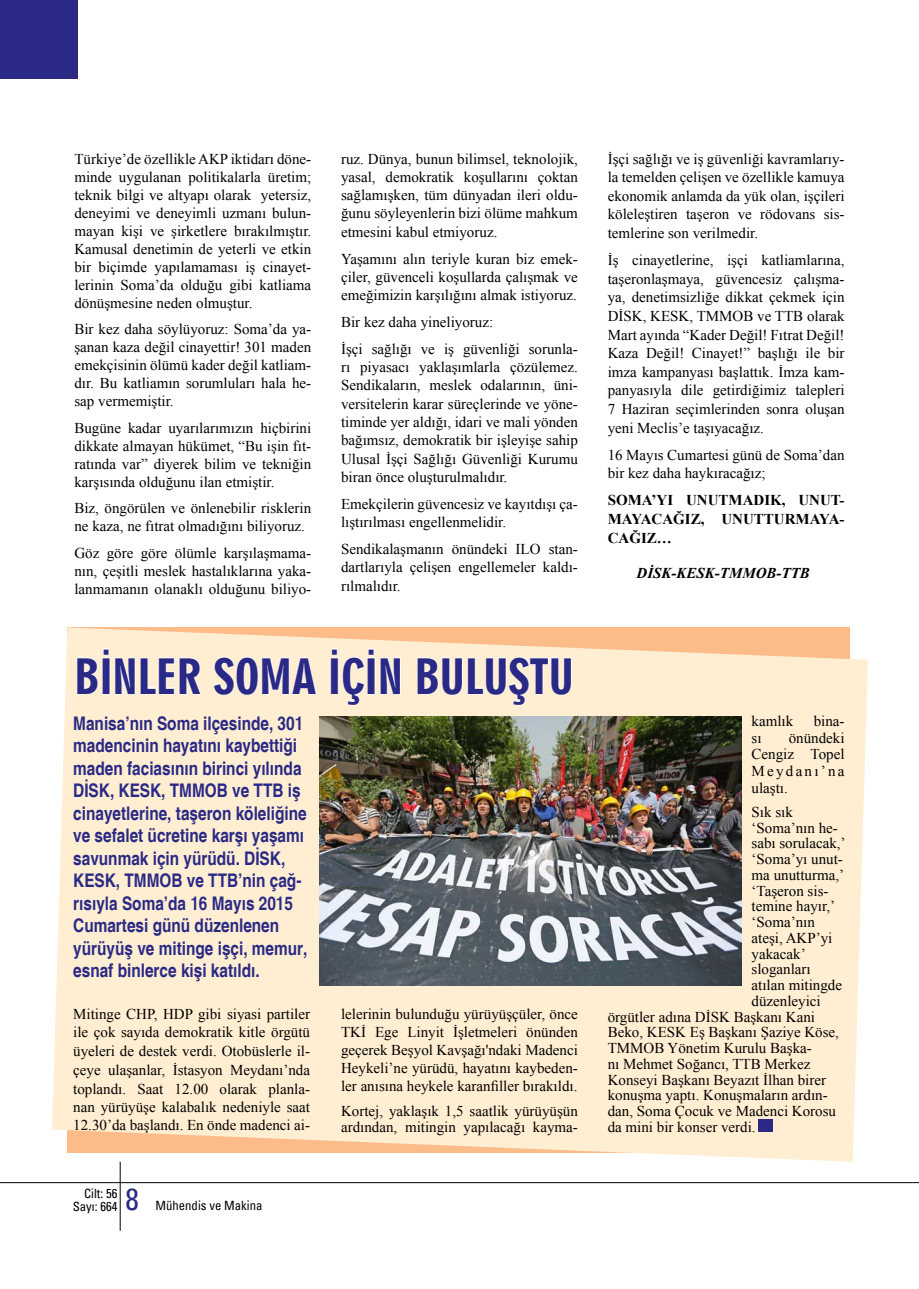
<style>
.page{position:relative;width:919px;height:1289px;background:#fff}
.page>*{position:absolute;margin:0;border:0;box-sizing:border-box;transform-origin:0 0}
.t1{font:46.5px "Geometric 706 BT Black Condensed B";color:#2a2a86}
.t2{font:condensed 30px "Univers";color:#2a2a86}
.t3{font:700 condensed 18.75px/22.5px "Helvetica";color:#2a2a86}
.t4{font:15px/18px "Times New Roman";color:#000;text-align:justify}
.t5{font:700 15px/18.6px "Times New Roman";color:#000;text-align:justify}
.t6{font:italic 700 15px "Times New Roman";color:#000}
.t7{font:condensed 12.75px/13.5px "Univers";color:#000;text-align:right}
</style>
<div class="page">
<div style="left:0;top:0;width:78px;height:79px;background:#2a2a86"></div>
<hr style="left:0;top:1182px;width:918px;height:1px;background:#000">
<hr style="left:120px;top:1161px;width:1px;height:69px;background:#000">
<svg style="left:52px;top:627px;width:815px;height:534px;background:#feebcf"></svg>
<div style="left:758px;top:1119px;width:15px;height:13px;background:#2a2a86"></div>
<svg style="left:76px;top:647px;width:126px;height:58px;background:#fff0d9"></svg>
<svg style="left:212px;top:656px;width:105px;height:39px"></svg>
<svg style="left:330px;top:647px;width:71px;height:59px"></svg>
<svg style="left:416px;top:656px;width:156px;height:50px;background:#fff1da"></svg>
<img style="left:319px;top:716px;width:422px;height:269px">
<p class="t4" style="left:74px;top:149px;width:238px">Türkiye’de özellikle AKP iktidarı döne&shy;minde uygulanan politikalarla üretim; teknik bilgi ve altyapı olarak yetersiz, deneyimi ve deneyimli uzmanı bulun&shy;mayan kişi ve şirketlere bırakılmıştır.<br>Kamusal denetimin de yeterli ve etkin bir biçimde yapılamaması iş cinayet&shy;lerinin Soma’da olduğu gibi katliama dönüşmesine neden olmuştur.</p>
<p class="t4" style="left:74px;top:320px;width:238px">Bir kez daha söylüyoruz: Soma’da ya&shy;şanan kaza değil cinayettir! 301 maden emekçisinin ölümü kader değil katliam&shy;dır. Bu katliamın sorumluları hala he&shy;sap vermemiştir.</p>
<p class="t4" style="left:74px;top:418px;width:238px">Bugüne kadar uyarılarımızın hiçbirini dikkate almayan hükümet, “Bu işin fıt&shy;ratında var” diyerek bilim ve tekniğin karşısında olduğunu ilan etmiştir.</p>
<p class="t4" style="left:74px;top:499px;width:238px">Biz, öngörülen ve önlenebilir risklerin ne kaza, ne fıtrat olmadığını biliyoruz.</p>
<p class="t4" style="left:74px;top:543px;width:238px">Göz göre göre ölümle karşılaşmama&shy;nın, çeşitli meslek hastalıklarına yaka&shy;lanmamanın olanaklı olduğunu biliyo-</p>
<p class="t4" style="left:341px;top:149px;width:238px">ruz. Dünya, bunun bilimsel, teknolojik, yasal, demokratik koşullarını çoktan sağlamışken, tüm dünyadan ileri oldu&shy;ğunu söyleyenlerin bizi ölüme mahkum etmesini kabul etmiyoruz.</p>
<p class="t4" style="left:341px;top:249px;width:238px">Yaşamını alın teriyle kuran biz emek&shy;çiler, güvenceli koşullarda çalışmak ve emeğimizin karşılığını almak istiyoruz.</p>
<p class="t4" style="left:341px;top:308px;width:238px;line-height:26.8px">Bir kez daha yineliyoruz:<br>İşçi sağlığı ve iş güvenliği sorunla-</p>
<p class="t4" style="left:341px;top:358px;width:238px">rı piyasacı yaklaşımlarla çözülemez.<br>Sendikaların, meslek odalarının, üni&shy;versitelerin karar süreçlerinde ve yöne&shy;timinde yer aldığı, idari ve mali yönden bağımsız, demokratik bir işleyişe sahip Ulusal İşçi Sağlığı Güvenliği Kurumu biran önce oluşturulmalıdır.</p>
<p class="t4" style="left:341px;top:494px;width:238px">Emekçilerin güvencesiz ve kayıtdışı ça&shy;lıştırılması engellenmelidir.</p>
<p class="t4" style="left:341px;top:539px;width:238px">Sendikalaşmanın önündeki ILO stan&shy;dartlarıyla çelişen engellemeler kaldı&shy;rılmalıdır.</p>
<h1 class="t1" style="left:74px;top:648px;width:501px">BİNLER SOMA İÇİN BULUŞTU</h1>
<p class="t3" style="left:73px;top:712px;width:236px">Manisa’nın Soma ilçesinde, 301 madencinin hayatını kaybettiği maden faciasının birinci yılında<br>DİSK, KESK, TMMOB ve TTB iş cinayetlerine, taşeron köleliğine ve sefalet ücretine karşı yaşamı savunmak için yürüdü. DİSK,<br>KESK, TMMOB ve TTB’nin çağ&shy;rısıyla Soma’da 16 Mayıs 2015<br>Cumartesi günü düzenlenen yürüyüş ve mitinge işçi, memur, esnaf binlerce kişi katıldı.</p>
<p class="t4" style="left:73px;top:1004px;width:238px;line-height:18.6px">Mitinge CHP, HDP gibi siyasi partiler ile çok sayıda demokratik kitle örgütü üyeleri de destek verdi. Otobüslerle il&shy;çeye ulaşanlar, İstasyon Meydanı’nda toplandı. Saat 12.00 olarak planla&shy;nan yürüyüşe kalabalık nedeniyle saat 12.30’da başlandı. En önde madenci ai-</p>
<p class="t7" style="left:73px;top:1186px;width:46px">Cilt: 56<br>Sayı: 664</p>
<h2 class="t2" style="left:125px;top:1179px;width:15px">8</h2>
<p class="t7" style="left:155px;top:1198px;width:108px">Mühendis ve Makina</p>
<p class="t4" style="left:341px;top:1004px;width:238px">lelerinin bulunduğu yürüyüşçüler, önce TKİ Ege Linyit İşletmeleri önünden geçerek Beşyol Kavşağı'ndaki Madenci Heykeli’ne yürüdü, hayatını kaybeden&shy;ler anısına heykele karanfiller bırakıldı.</p>
<p class="t4" style="left:341px;top:1102px;width:238px;line-height:16.5px">Kortej, yaklaşık 1,5 saatlik yürüyüşün ardından, mitingin yapılacağı kayma-</p>
<p class="t4" style="left:607px;top:149px;width:238px;line-height:18.6px">İşçi sağlığı ve iş güvenliği kavramlarıy&shy;la temelden çelişen ve özellikle kamuya ekonomik anlamda da yük olan, işçileri köleleştiren taşeron ve rödovans sis&shy;temlerine son verilmedir.</p>
<p class="t4" style="left:607px;top:250px;width:238px;line-height:18.6px">İş cinayetlerine, işçi katliamlarına, taşeronlaşmaya, güvencesiz çalışma&shy;ya, denetimsizliğe dikkat çekmek için DİSK, KESK, TMMOB ve TTB olarak Mart ayında “Kader Değil! Fıtrat Değil!<br>Kaza Değil! Cinayet!” başlığı ile bir imza kampanyası başlattık. İmza kam&shy;panyasıyla dile getirdiğimiz talepleri 7 Haziran seçimlerinden sonra oluşan yeni Meclis’e taşıyacağız.</p>
<p class="t4" style="left:607px;top:445px;width:238px;line-height:18.6px">16 Mayıs Cumartesi günü de Soma’dan bir kez daha haykıracağız;</p>
<p class="t5" style="left:607px;top:490px;width:238px">SOMA’YI UNUTMADIK, UNUT-MAYACAĞIZ, UNUTTURMAYA-CAĞIZ…</p>
<p class="t6" style="left:636px;top:563px;width:175px">DİSK-KESK-TMMOB-TTB</p>
<p class="t4" style="left:751px;top:712px;width:43px">kamlık</p>
<p class="t4" style="left:813px;top:712px;width:32px">bina-</p>
<p class="t4" style="left:751px;top:728px;width:12px">sı</p>
<p class="t4" style="left:751px;top:729px;width:94px;line-height:16.5px;text-indent:37px">önündeki Cengiz Topel Meydanı’na ulaştı.</p>
<p class="t4" style="left:751px;top:802px;width:43px">Sık sık</p>
<p class="t4" style="left:751px;top:818px;width:88px">‘Soma’nın he-</p>
<p class="t4" style="left:751px;top:834px;width:95px">sabı sorulacak,’</p>
<p class="t4" style="left:751px;top:849px;width:93px">‘Soma’yı unut-</p>
<p class="t4" style="left:751px;top:865px;width:94px">ma unutturma,’</p>
<p class="t4" style="left:751px;top:881px;width:78px">‘Taşeron sis-</p>
<p class="t4" style="left:751px;top:897px;width:85px">temine hayır,’</p>
<p class="t4" style="left:751px;top:912px;width:65px">‘Soma’nın</p>
<p class="t4" style="left:751px;top:928px;width:82px">ateşi, AKP’yi</p>
<p class="t4" style="left:751px;top:944px;width:56px">yakacak’</p>
<p class="t4" style="left:751px;top:960px;width:61px">sloganları</p>
<p class="t4" style="left:751px;top:975px;width:92px">atılan mitingde</p>
<p class="t4" style="left:751px;top:991px;width:71px">düzenleyici</p>
<p class="t4" style="left:607px;top:1007px;width:209px">örgütler adına DİSK Başkanı Kani</p>
<p class="t4" style="left:607px;top:1023px;width:233px">Beko, KESK Eş Başkanı Şaziye Köse,</p>
<p class="t4" style="left:607px;top:1038px;width:206px">TMMOB Yönetim Kurulu Başka-</p>
<p class="t4" style="left:607px;top:1054px;width:204px">nı Mehmet Soğancı, TTB Merkez</p>
<p class="t4" style="left:607px;top:1070px;width:220px">Konseyi Başkanı Beyazıt İlhan birer</p>
<p class="t4" style="left:607px;top:1086px;width:221px">konuşma yaptı. Konuşmaların ardın-</p>
<p class="t4" style="left:607px;top:1101px;width:230px">dan, Soma Çocuk ve Madenci Korosu</p>
<p class="t4" style="left:607px;top:1117px;width:149px">da mini bir konser verdi.</p>
</div>
